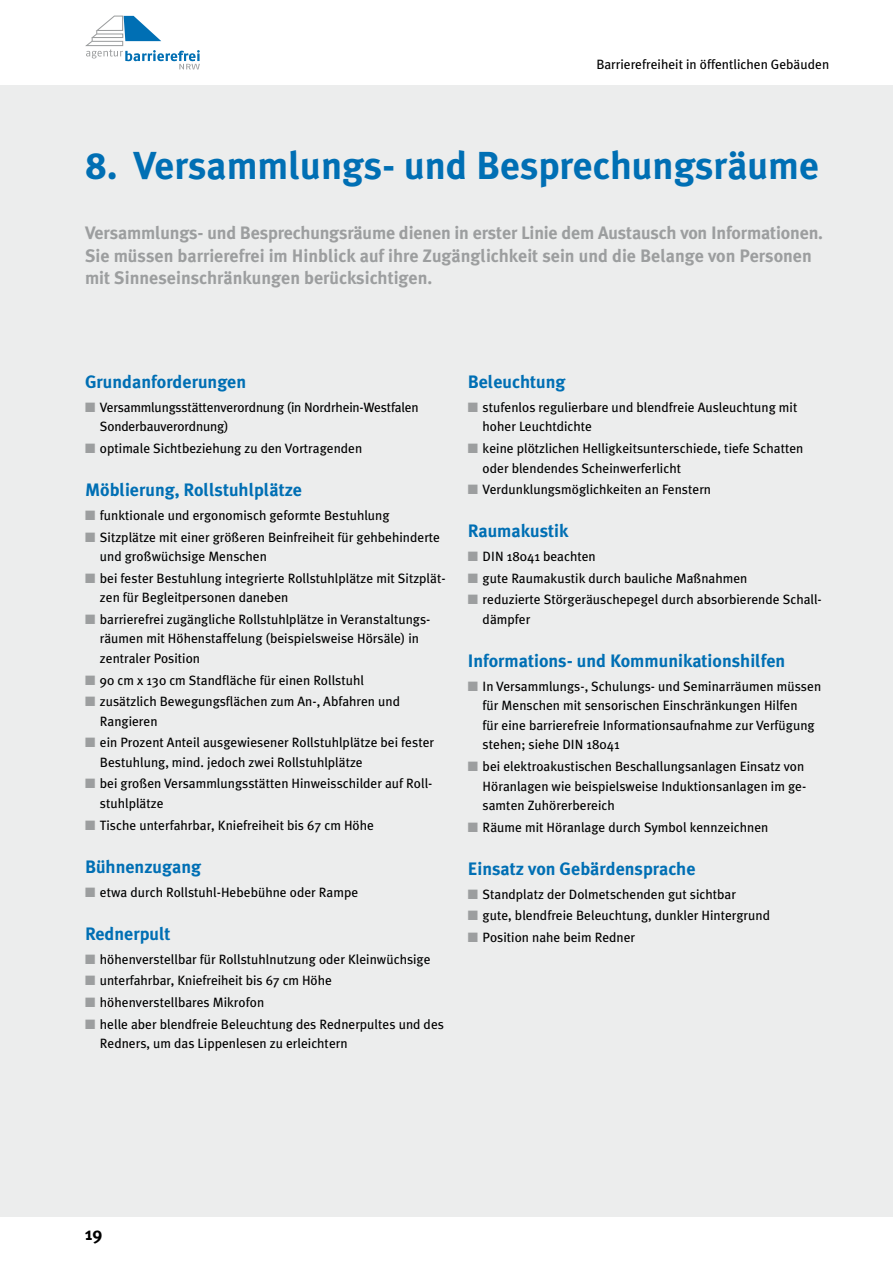
<style>
.page{position:relative;width:893px;height:1263px;background:#fff}
.page>*{position:absolute;margin:0;border:0;box-sizing:border-box;transform-origin:0 0}
.t1{font:700 39px "Meta Plus";color:#006fb4}
.t2{font:700 18px/22.5px "Meta Plus";color:#9c9e9f}
.t3{font:700 18px "Meta Plus";color:#006fb4}
.t4{font:700 18px "Meta Plus";color:#000}
.t5{font:13.5px/19.5px "Meta Plus";color:#000}
.s1{font-family:"Myriad"}
.s2{color:#9c9e9f}
</style>
<div class="page">
<div style="left:0;top:85px;width:893px;height:1131px;background:#eceded"></div>
<svg style="left:85px;top:16px;width:115px;height:53px"></svg>
<p class="t5" style="left:596px;top:55px;width:234px">Barrierefreiheit in öffentlichen Gebäuden</p>
<h1 class="t1" style="left:85px;top:143px;width:735px"><span class="s1">8.</span> Versammlungs- und Besprechungsräume</h1>
<p class="t2" style="left:85px;top:222px;width:739px">Versammlungs- und Besprechungsräume dienen in erster Linie dem Austausch von Informationen.<br>Sie müssen barrierefrei im Hinblick auf ihre Zugänglichkeit sein und die Belange von Personen mit Sinneseinschränkungen berücksichtigen.</p>
<h2 class="t3" style="left:85px;top:371px;width:163px">Grundanforderungen</h2>
<p class="t5" style="left:100px;top:397px;width:320px;text-indent:-15px"><span class="s2">■</span> Versammlungsstättenverordnung (in Nordrhein-Westfalen<br>Sonderbauverordnung)</p>
<p class="t5" style="left:85px;top:438px;width:279px"><span class="s2">■</span> optimale Sichtbeziehung zu den Vortragenden</p>
<h2 class="t3" style="left:85px;top:480px;width:218px">Möblierung, Rollstuhlplätze</h2>
<p class="t5" style="left:85px;top:505px;width:306px"><span class="s2">■</span> funktionale und ergonomisch geformte Bestuhlung</p>
<p class="t5" style="left:100px;top:527px;width:342px;text-indent:-15px"><span class="s2">■</span> Sitzplätze mit einer größeren Beinfreiheit für gehbehinderte und großwüchsige Menschen</p>
<p class="t5" style="left:100px;top:568px;width:347px;text-indent:-15px"><span class="s2">■</span> bei fester Bestuhlung integrierte Rollstuhlplätze mit Sitzplät&shy;zen für Begleitpersonen daneben</p>
<p class="t5" style="left:100px;top:609px;width:332px;text-indent:-15px"><span class="s2">■</span> barrierefrei zugängliche Rollstuhlplätze in Veranstaltungs&shy;räumen mit Höhenstaffelung (beispielsweise Hörsäle) in zentraler Position</p>
<p class="t5" style="left:85px;top:670px;width:281px"><span class="s2">■</span> 90 cm x 130 cm Standfläche für einen Rollstuhl</p>
<p class="t5" style="left:100px;top:692px;width:302px;text-indent:-15px"><span class="s2">■</span> zusätzlich Bewegungsflächen zum An-, Abfahren und<br>Rangieren</p>
<p class="t5" style="left:100px;top:733px;width:336px;text-indent:-15px"><span class="s2">■</span> ein Prozent Anteil ausgewiesener Rollstuhlplätze bei fester<br>Bestuhlung, mind. jedoch zwei Rollstuhlplätze</p>
<p class="t5" style="left:100px;top:774px;width:334px;text-indent:-15px"><span class="s2">■</span> bei großen Versammlungsstätten Hinweisschilder auf Roll&shy;stuhlplätze</p>
<p class="t5" style="left:85px;top:815px;width:290px"><span class="s2">■</span> Tische unterfahrbar, Kniefreiheit bis 67 cm Höhe</p>
<h2 class="t3" style="left:85px;top:856px;width:118px">Bühnenzugang</h2>
<p class="t5" style="left:85px;top:882px;width:275px"><span class="s2">■</span> etwa durch Rollstuhl-Hebebühne oder Rampe</p>
<h2 class="t3" style="left:85px;top:923px;width:87px">Rednerpult</h2>
<p class="t5" style="left:85px;top:949px;width:347px"><span class="s2">■</span> höhenverstellbar für Rollstuhlnutzung oder Kleinwüchsige</p>
<p class="t5" style="left:85px;top:971px;width:248px"><span class="s2">■</span> unterfahrbar, Kniefreiheit bis 67 cm Höhe</p>
<p class="t5" style="left:85px;top:992px;width:181px"><span class="s2">■</span> höhenverstellbares Mikrofon</p>
<p class="t5" style="left:100px;top:1014px;width:346px;text-indent:-15px"><span class="s2">■</span> helle aber blendfreie Beleuchtung des Rednerpultes und des<br>Redners, um das Lippenlesen zu erleichtern</p>
<h2 class="t3" style="left:468px;top:371px;width:99px">Beleuchtung</h2>
<p class="t5" style="left:483px;top:397px;width:316px;text-indent:-15px"><span class="s2">■</span> stufenlos regulierbare und blendfreie Ausleuchtung mit hoher Leuchtdichte</p>
<p class="t5" style="left:483px;top:438px;width:322px;text-indent:-15px"><span class="s2">■</span> keine plötzlichen Helligkeitsunterschiede, tiefe Schatten oder blendendes Scheinwerferlicht</p>
<p class="t5" style="left:468px;top:480px;width:245px"><span class="s2">■</span> Verdunklungsmöglichkeiten an Fenstern</p>
<h2 class="t3" style="left:468px;top:521px;width:102px">Raumakustik</h2>
<p class="t5" style="left:468px;top:547px;width:130px"><span class="s2">■</span> DIN 18041 beachten</p>
<p class="t5" style="left:468px;top:568px;width:281px"><span class="s2">■</span> gute Raumakustik durch bauliche Maßnahmen</p>
<p class="t5" style="left:483px;top:590px;width:341px;text-indent:-15px"><span class="s2">■</span> reduzierte Störgeräuschepegel durch absorbierende Schall&shy;dämpfer</p>
<h2 class="t3" style="left:468px;top:651px;width:319px">Informations- und Kommunikationshilfen</h2>
<p class="t5" style="left:483px;top:676px;width:340px;text-indent:-15px"><span class="s2">■</span> In Versammlungs-, Schulungs- und Seminarräumen müssen für Menschen mit sensorischen Einschränkungen Hilfen<br>für eine barrierefreie Informationsaufnahme zur Verfügung stehen; siehe DIN 18041</p>
<p class="t5" style="left:483px;top:756px;width:325px;text-indent:-15px"><span class="s2">■</span> bei elektroakustischen Beschallungsanlagen Einsatz von<br>Höranlagen wie beispielsweise Induktionsanlagen im ge&shy;samten Zuhörerbereich</p>
<p class="t5" style="left:468px;top:817px;width:302px"><span class="s2">■</span> Räume mit Höranlage durch Symbol kennzeichnen</p>
<h2 class="t3" style="left:468px;top:858px;width:229px">Einsatz von Gebärdensprache</h2>
<p class="t5" style="left:468px;top:884px;width:270px"><span class="s2">■</span> Standplatz der Dolmetschenden gut sichtbar</p>
<p class="t5" style="left:468px;top:906px;width:304px"><span class="s2">■</span> gute, blendfreie Beleuchtung, dunkler Hintergrund</p>
<p class="t5" style="left:468px;top:927px;width:169px"><span class="s2">■</span> Position nahe beim Redner</p>
<h2 class="t4" style="left:85px;top:1223px;width:19px">19</h2>
</div>
